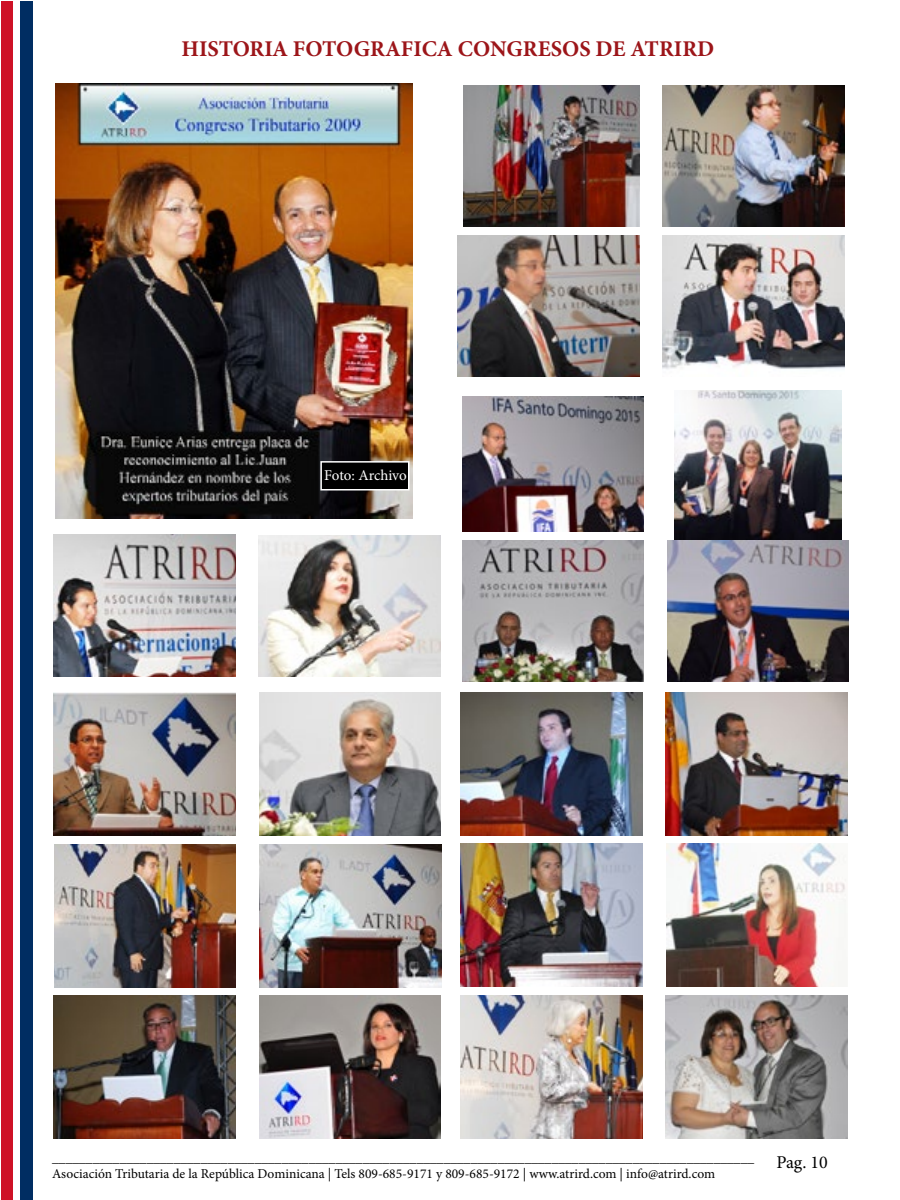
<style>
.page{position:relative;width:900px;height:1200px;background:#fff}
.page>*{position:absolute;margin:0;border:0;box-sizing:border-box;transform-origin:0 0}
.t1{font:700 22.5px "Minion Pro";color:#9c1519}
.t2{font:18px "Minion Pro";color:#000}
.t3{font:15px "Minion Pro";letter-spacing:-.005em;color:#fff}
.t4{font:13.5px/16.2px "Minion Pro";color:#000}
</style>
<div class="page">
<div style="left:2px;top:1px;width:12px;height:1198px;background:#ce1126"></div>
<div style="left:21px;top:2px;width:12px;height:1198px;background:#002d62"></div>
<img style="left:56px;top:84px;width:356px;height:435px">
<div style="left:321px;top:462px;width:88px;height:28px;background:#000"></div>
<div style="left:320px;top:461px;width:90px;height:29px;border:2px solid #fff"></div>
<img style="left:464px;top:85px;width:175px;height:141px">
<img style="left:458px;top:236px;width:181px;height:141px">
<img style="left:663px;top:85px;width:181px;height:141px">
<img style="left:663px;top:236px;width:181px;height:133px">
<img style="left:462px;top:396px;width:182px;height:136px">
<img style="left:462px;top:541px;width:182px;height:141px">
<img style="left:674px;top:390px;width:168px;height:151px">
<img style="left:667px;top:541px;width:182px;height:141px">
<img style="left:54px;top:535px;width:182px;height:141px">
<img style="left:259px;top:536px;width:182px;height:141px">
<img style="left:54px;top:693px;width:182px;height:143px">
<img style="left:460px;top:692px;width:182px;height:143px">
<img style="left:54px;top:844px;width:182px;height:143px">
<img style="left:461px;top:844px;width:182px;height:143px">
<img style="left:54px;top:995px;width:182px;height:143px">
<img style="left:460px;top:995px;width:182px;height:143px">
<img style="left:259px;top:693px;width:182px;height:143px">
<img style="left:666px;top:692px;width:182px;height:143px">
<img style="left:259px;top:844px;width:182px;height:143px">
<img style="left:666px;top:844px;width:180px;height:143px">
<img style="left:259px;top:995px;width:182px;height:143px">
<img style="left:666px;top:995px;width:182px;height:143px">
<h1 class="t1" style="left:182px;top:33px;width:534px">HISTORIA FOTOGRAFICA CONGRESOS DE ATRIRD</h1>
<p class="t3" style="left:324px;top:465px;width:84px">Foto: Archivo</p>
<p class="t4" style="left:52px;top:1149px;width:703px">________________________________________________________________________________________________________<br>Asociación Tributaria de la República Dominicana | Tels 809-685-9171 y 809-685-9172 | www.atrird.com | info@atrird.com</p>
<h2 class="t2" style="left:776px;top:1150px;width:53px">Pag. 10</h2>
</div>
